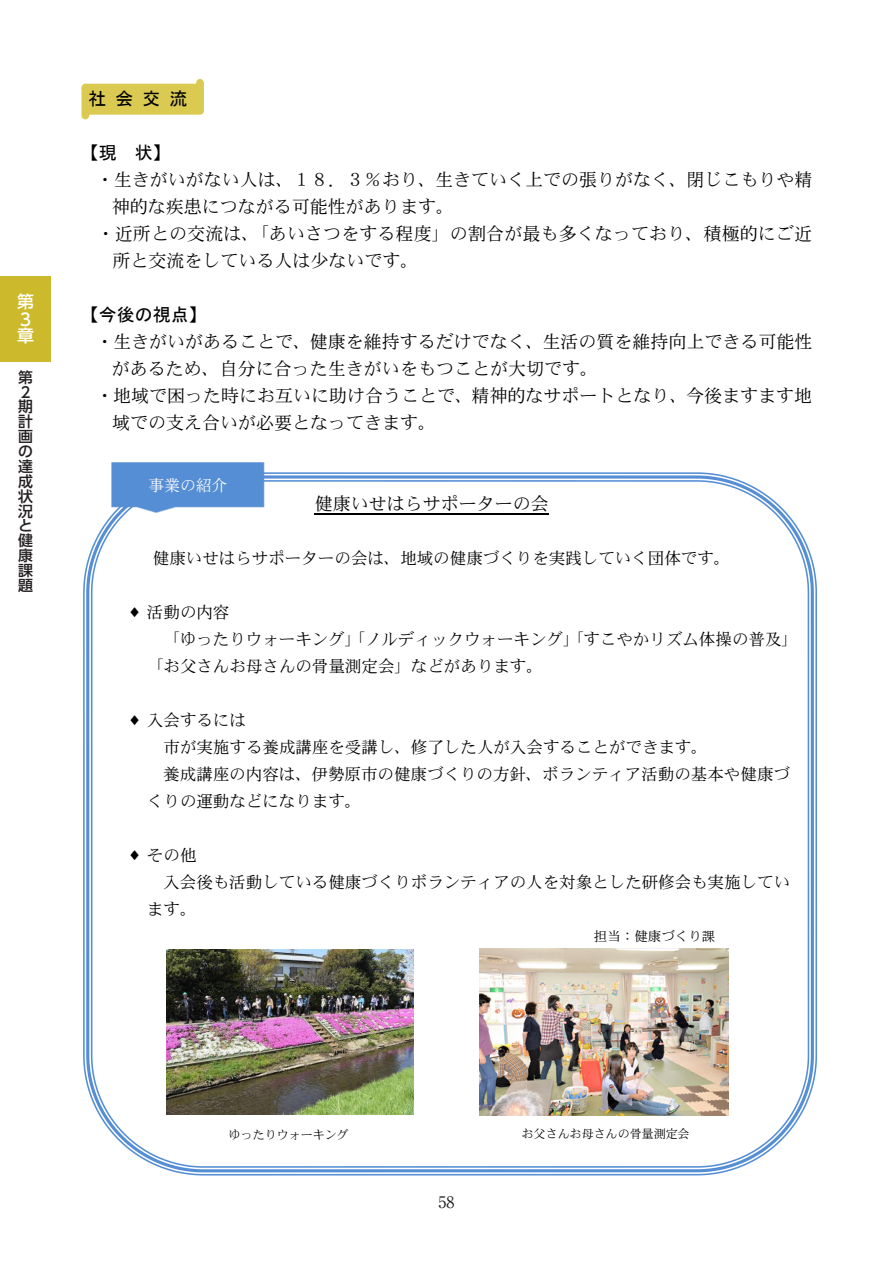
<style>
.page{position:relative;width:893px;height:1263px;background:#fff}
.page>*{position:absolute;margin:0;border:0;box-sizing:border-box;transform-origin:0 0}
.t1{font:18px "JSHS Mincho U W3 WIN RKSJ H";color:#000}
.t2{font:18px "MS Gothic";color:#000}
.t3{font:500 16.95px/17px "UD Shin Go Pro";color:#fff}
.t4{font:16.5px "JSHS Mincho U W3 WIN RKSJ H";color:#000}
.t5{font:15.9px "JSHS Mincho U W3 WIN RKSJ H";color:#fff}
.t6{font:15.9px "Ryumin Pro";color:#231f20}
.t7{font:500 14.85px/14.9px "UD Shin Go Pro";color:#231f20}
.t8{font:13.5px "JSHS Mincho U W3 WIN RKSJ H";color:#000}
.t9{font:12px "JSHS Mincho U W3 WIN RKSJ H";color:#000}
.s1{font-family:"MS Mincho"}
</style>
<div class="page">
<svg style="left:81px;top:79px;width:123px;height:41px"></svg>
<svg style="left:83px;top:472px;width:734px;height:703px"></svg>
<svg style="left:111px;top:462px;width:153px;height:51px;background:#6699d9"></svg>
<img style="left:167px;top:950px;width:246px;height:164px">
<div style="left:0;top:276px;width:51px;height:85px;background:#ccba2c"></div>
<img style="left:480px;top:948px;width:249px;height:167px">
<p class="t3" style="left:17px;top:293px;width:18px">第<br>３章</p>
<p class="t7" style="left:18px;top:369px;width:16px">第<br>２期計画の達成状況と健康課題</p>
<p class="t2" style="left:89px;top:89px;width:101px">社会交流</p>
<p class="t2" style="left:81px;top:143px;width:92px">【現 状】</p>
<p class="t1" style="left:96px;top:170px;width:718px">・生きがいがない人は、１８．３％おり、生きていく上での張りがなく、閉じこもりや精</p>
<p class="t1" style="left:112px;top:197px;width:343px">神的な疾患につながる可能性があります。</p>
<p class="t1" style="left:97px;top:224px;width:717px">・近所との交流は、「あいさつをする程度」の割合が最も多くなっており、積極的にご近</p>
<p class="t1" style="left:112px;top:251px;width:308px">所と交流をしている人は少ないです。</p>
<p class="t2" style="left:81px;top:305px;width:128px">【今後の視点】</p>
<p class="t1" style="left:96px;top:332px;width:718px">・生きがいがあることで、健康を維持するだけでなく、生活の質を維持向上できる可能性</p>
<p class="t1" style="left:112px;top:359px;width:487px">があるため、自分に合った生きがいをもつことが大切です。</p>
<p class="t1" style="left:96px;top:386px;width:718px">・地域で困った時にお互いに助け合うことで、精神的なサポートとなり、今後ますます地</p>
<p class="t1" style="left:112px;top:414px;width:325px">域での支え合いが必要となってきます。</p>
<p class="t5" style="left:148px;top:477px;width:81px">事業の紹介</p>
<p class="t1" style="left:315px;top:495px;width:235px">健康いせはらサポーターの会</p>
<p class="t4" style="left:153px;top:549px;width:579px">健康いせはらサポーターの会は、地域の健康づくりを実践していく団体です。</p>
<p class="t4" style="left:130px;top:603px;width:101px"><span class="s1">♦</span> 活動の内容</p>
<p class="t4" style="left:163px;top:630px;width:636px">「ゆったりウォーキング」「ノルディックウォーキング」「すこやかリズム体操の普及」</p>
<p class="t4" style="left:147px;top:657px;width:397px">「お父さんお母さんの骨量測定会」などがあります。</p>
<p class="t4" style="left:130px;top:711px;width:117px"><span class="s1">♦</span> 入会するには</p>
<p class="t4" style="left:163px;top:738px;width:546px">市が実施する養成講座を受講し、修了した人が入会することができます。</p>
<p class="t4" style="left:163px;top:765px;width:628px">養成講座の内容は、伊勢原市の健康づくりの方針、ボランティア活動の基本や健康づ</p>
<p class="t4" style="left:147px;top:792px;width:216px">くりの運動などになります。</p>
<p class="t4" style="left:130px;top:846px;width:68px"><span class="s1">♦</span> その他</p>
<p class="t4" style="left:163px;top:873px;width:628px">入会後も活動している健康づくりボランティアの人を対象とした研修会も実施してい</p>
<p class="t4" style="left:147px;top:900px;width:51px">ます。</p>
<p class="t8" style="left:594px;top:929px;width:123px">担当：健康づくり課</p>
<p class="t9" style="left:229px;top:1128px;width:122px">ゆったりウォーキング</p>
<p class="t9" style="left:522px;top:1128px;width:170px">お父さんお母さんの骨量測定会</p>
<p class="t6" style="left:438px;top:1190px;width:17px">58</p>
</div>
